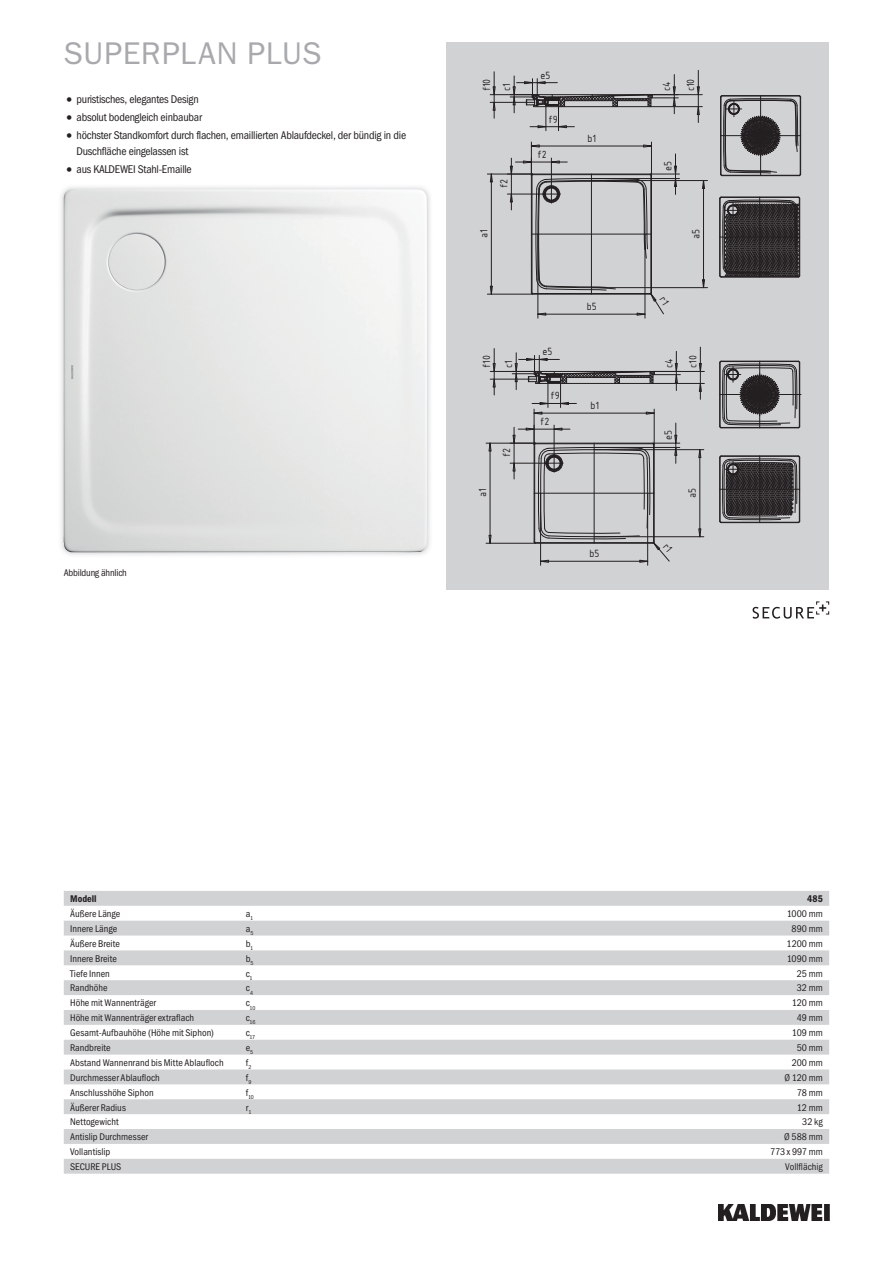
<style>
.page{position:relative;width:893px;height:1263px;background:#fff}
.page>*{position:absolute;margin:0;border:0;box-sizing:border-box;transform-origin:0 0}
.t1{font:31.5px "Franklin Gothic ITC";letter-spacing:.015em;color:#a8a9ad}
.t2{font:11.25px/15.8px "Franklin Gothic Cond ITC";letter-spacing:-.02em;color:#231f20}
.t3{font:11.25px/24px "ISOCPEUR";color:#231f20}
.t4{font:9.75px "Franklin Gothic Cond ITC";color:#231f20}
.t5{font:9.75px "Franklin Gothic Cond ITC";letter-spacing:-.02em;color:#231f20}
.t6{font:600 9.75px "Franklin Gothic Cond ITC";color:#231f20}
.t7{font:5.7px "Franklin Gothic Cond ITC";letter-spacing:-.04em;color:#231f20}
.s1{font-size:15.75px}
</style>
<div class="page">
<img style="left:719px;top:1204px;width:110px;height:16px">
<div style="left:446px;top:43px;width:383px;height:547px;background:#d1d2d4"></div>
<svg style="left:720px;top:95px;width:81px;height:81px"></svg>
<div style="left:729px;top:104px;width:10px;height:10px;border:1px dashed #231f20;border-radius:50%"></div>
<svg style="left:719px;top:361px;width:82px;height:68px"></svg>
<div style="left:728px;top:369px;width:10px;height:10px;border:1px dashed #231f20;border-radius:50%"></div>
<svg style="left:719px;top:197px;width:81px;height:81px;background:#3c393a"></svg>
<div style="left:728px;top:205px;width:10px;height:10px;border:1px dashed #231f20;border-radius:50%"></div>
<svg style="left:719px;top:455px;width:81px;height:68px;background:#4d4a4b"></svg>
<div style="left:728px;top:464px;width:10px;height:10px;border:1px dashed #231f20;border-radius:50%"></div>
<svg style="left:490px;top:70px;width:212px;height:61px"></svg>
<img style="left:61px;top:187px;width:369px;height:50px">
<img style="left:61px;top:236px;width:51px;height:319px">
<img style="left:380px;top:236px;width:50px;height:319px">
<img style="left:64px;top:192px;width:2px;height:37px">
<img style="left:323px;top:189px;width:104px;height:363px">
<img style="left:64px;top:396px;width:259px;height:156px">
<svg style="left:64px;top:891px;width:765px;height:283px;fill:#d7d8da"></svg>
<svg style="left:753px;top:601px;width:76px;height:18px"></svg>
<svg style="left:487px;top:142px;width:220px;height:176px"></svg>
<svg style="left:486px;top:347px;width:218px;height:218px"></svg>
<h1 class="t1" style="left:64px;top:34px;width:259px">SUPERPLAN PLUS</h1>
<p class="t2" style="left:64px;top:92px;width:136px"><span class="s1">•</span> puristisches, elegantes Design</p>
<p class="t2" style="left:64px;top:110px;width:140px"><span class="s1">•</span> absolut bodengleich einbaubar</p>
<p class="t2" style="left:77px;top:127px;width:331px;text-indent:-13px"><span class="s1">•</span> höchster Standkomfort durch flachen, emaillierten Ablaufdeckel, der bündig in die<br>Duschfläche eingelassen ist</p>
<p class="t2" style="left:64px;top:161px;width:129px"><span class="s1">•</span> aus KALDEWEI Stahl-Emaille</p>
<p class="t5" style="left:64px;top:567px;width:65px">Abbildung ähnlich</p>
<p class="t3" style="left:474px;top:91px;width:14px;rotate:-90deg">f10</p>
<p class="t3" style="left:540px;top:63px;width:11px">e5</p>
<p class="t3" style="left:494px;top:91px;width:9px;rotate:-90deg">c1</p>
<p class="t3" style="left:654px;top:91px;width:14px;rotate:-90deg">c4 c10</p>
<p class="t3" style="left:491px;top:188px;width:11px;rotate:-90deg">f2</p>
<p class="t3" style="left:548px;top:107px;width:11px">f9</p>
<p class="t3" style="left:538px;top:142px;width:11px">f2</p>
<p class="t3" style="left:588px;top:126px;width:10px">b1</p>
<p class="t3" style="left:655px;top:171px;width:11px;rotate:-90deg">e5</p>
<p class="t3" style="left:471px;top:238px;width:10px;rotate:-90deg">a1</p>
<p class="t3" style="left:683px;top:239px;width:11px;rotate:-90deg">a5</p>
<p class="t3" style="left:587px;top:294px;width:11px">b5</p>
<p class="t3" style="left:474px;top:368px;width:14px;rotate:-90deg">f10</p>
<p class="t3" style="left:542px;top:339px;width:11px">e5</p>
<p class="t3" style="left:496px;top:368px;width:9px;rotate:-90deg">c1</p>
<p class="t3" style="left:656px;top:368px;width:14px;rotate:-90deg">c4 c10</p>
<p class="t3" style="left:494px;top:457px;width:11px;rotate:-90deg">f2</p>
<p class="t3" style="left:550px;top:383px;width:11px">f9</p>
<p class="t3" style="left:540px;top:409px;width:11px">f2</p>
<p class="t3" style="left:590px;top:393px;width:10px">b1</p>
<p class="t3" style="left:656px;top:440px;width:11px;rotate:-90deg">e5</p>
<p class="t3" style="left:470px;top:497px;width:10px;rotate:-90deg">a1</p>
<p class="t3" style="left:680px;top:498px;width:11px;rotate:-90deg">a5</p>
<p class="t3" style="left:590px;top:541px;width:11px">b5</p>
<p class="t6" style="left:70px;top:893px;width:28px">Modell</p>
<p class="t6" style="left:807px;top:893px;width:17px">485</p>
<p class="t4" style="left:70px;top:908px;width:52px">Äußere Länge</p>
<p class="t4" style="left:246px;top:908px;width:9px">a<sub>1</sub></p>
<p class="t4" style="left:787px;top:908px;width:38px">1000 mm</p>
<p class="t4" style="left:70px;top:923px;width:49px">Innere Länge</p>
<p class="t4" style="left:246px;top:923px;width:9px">a<sub>5</sub></p>
<p class="t4" style="left:792px;top:923px;width:33px">890 mm</p>
<p class="t4" style="left:70px;top:938px;width:51px">Äußere Breite</p>
<p class="t4" style="left:246px;top:938px;width:9px">b<sub>1</sub></p>
<p class="t4" style="left:787px;top:938px;width:38px">1200 mm</p>
<p class="t4" style="left:70px;top:953px;width:48px">Innere Breite</p>
<p class="t4" style="left:246px;top:953px;width:9px">b<sub>5</sub></p>
<p class="t4" style="left:787px;top:953px;width:38px">1090 mm</p>
<p class="t4" style="left:70px;top:967px;width:41px">Tiefe Innen</p>
<p class="t4" style="left:246px;top:967px;width:8px">c<sub>1</sub></p>
<p class="t4" style="left:797px;top:967px;width:27px">25 mm</p>
<p class="t4" style="left:70px;top:982px;width:39px">Randhöhe</p>
<p class="t4" style="left:246px;top:982px;width:9px">c<sub>4</sub></p>
<p class="t4" style="left:797px;top:982px;width:27px">32 mm</p>
<p class="t4" style="left:70px;top:997px;width:87px">Höhe mit Wannenträger</p>
<p class="t7" style="left:246px;top:1004px;width:11px"><sup>c</sup>10</p>
<p class="t4" style="left:792px;top:997px;width:33px">120 mm</p>
<p class="t4" style="left:70px;top:1012px;width:126px">Höhe mit Wannenträger extraflach</p>
<p class="t7" style="left:246px;top:1019px;width:11px"><sup>c</sup>16</p>
<p class="t4" style="left:797px;top:1012px;width:27px">49 mm</p>
<p class="t4" style="left:70px;top:1027px;width:145px">Gesamt-Aufbauhöhe (Höhe mit Siphon)</p>
<p class="t7" style="left:246px;top:1034px;width:11px"><sup>c</sup>17</p>
<p class="t4" style="left:792px;top:1027px;width:32px">109 mm</p>
<p class="t4" style="left:70px;top:1042px;width:42px">Randbreite</p>
<p class="t4" style="left:246px;top:1042px;width:9px">e<sub>5</sub></p>
<p class="t4" style="left:797px;top:1042px;width:28px">50 mm</p>
<p class="t4" style="left:70px;top:1057px;width:155px">Abstand Wannenrand bis Mitte Ablaufloch</p>
<p class="t4" style="left:246px;top:1057px;width:7px">f<sub>2</sub></p>
<p class="t4" style="left:792px;top:1057px;width:33px">200 mm</p>
<p class="t4" style="left:70px;top:1072px;width:91px">Durchmesser Ablaufloch</p>
<p class="t4" style="left:246px;top:1072px;width:7px">f<sub>9</sub></p>
<p class="t4" style="left:784px;top:1072px;width:40px">Ø 120 mm</p>
<p class="t4" style="left:70px;top:1087px;width:85px">Anschlusshöhe Siphon</p>
<p class="t7" style="left:246px;top:1094px;width:10px"><sup>f</sup>10</p>
<p class="t4" style="left:797px;top:1087px;width:27px">78 mm</p>
<p class="t4" style="left:70px;top:1101px;width:57px">Äußerer Radius</p>
<p class="t4" style="left:246px;top:1101px;width:7px">r<sub>1</sub></p>
<p class="t4" style="left:797px;top:1101px;width:27px">12 mm</p>
<p class="t4" style="left:70px;top:1116px;width:50px">Nettogewicht</p>
<p class="t4" style="left:802px;top:1116px;width:22px">32 kg</p>
<p class="t4" style="left:70px;top:1131px;width:80px">Antislip Durchmesser</p>
<p class="t4" style="left:784px;top:1131px;width:40px">Ø 588 mm</p>
<p class="t4" style="left:70px;top:1146px;width:42px">Vollantislip</p>
<p class="t4" style="left:770px;top:1146px;width:54px">773 x 997 mm</p>
<p class="t4" style="left:70px;top:1161px;width:53px">SECURE PLUS</p>
<p class="t4" style="left:785px;top:1161px;width:39px">Vollflächig</p>
</div>
